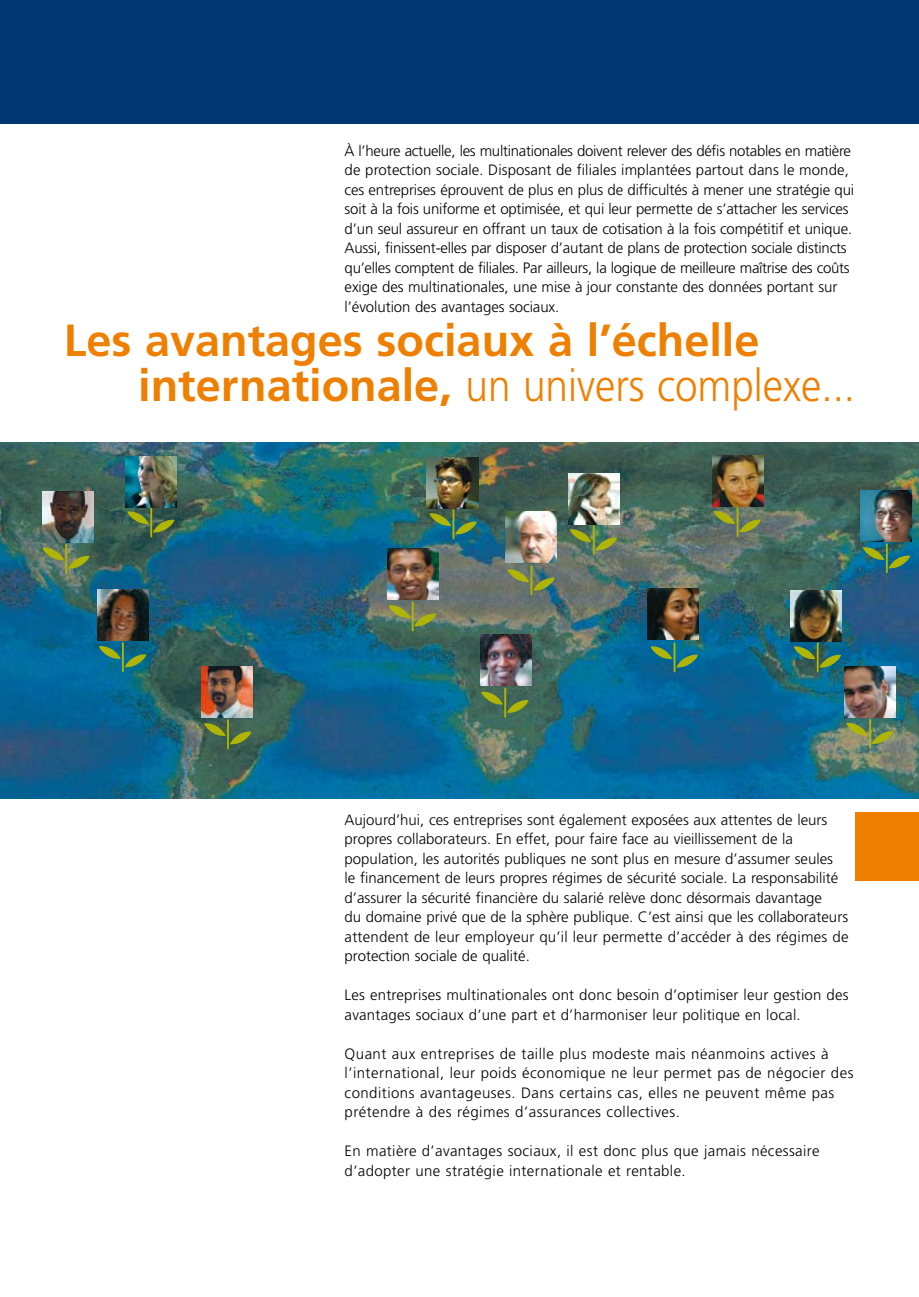
<style>
.page{position:relative;width:919px;height:1297px;background:#fff}
.page>*{position:absolute;margin:0;border:0;box-sizing:border-box;transform-origin:0 0}
.t1{font:700 45px/45px "Frutiger";color:#ee7f00}
.t2{font:300 15px/19.5px "Frutiger";color:#000}
.t3{font:300 15px/19.5px "Frutiger";letter-spacing:.03em;color:#000}
.t4{font:300 15px/19.5px "Frutiger";letter-spacing:.025em;color:#000}
.s1{font-weight:300}
</style>
<div class="page">
<div style="left:855px;top:812px;width:63px;height:68px;background:#ee7f00"></div>
<div style="left:0;top:0;width:918px;height:123px;background:#003772"></div>
<img style="left:0;top:442px;width:918px;height:356px">
<img style="left:647px;top:589px;width:51px;height:51px">
<img style="left:427px;top:457px;width:51px;height:51px">
<img style="left:202px;top:666px;width:51px;height:51px">
<img style="left:568px;top:473px;width:51px;height:52px">
<img style="left:125px;top:456px;width:51px;height:51px">
<img style="left:505px;top:512px;width:51px;height:51px">
<img style="left:42px;top:492px;width:51px;height:51px">
<img style="left:860px;top:491px;width:51px;height:51px">
<img style="left:712px;top:456px;width:51px;height:51px">
<img style="left:97px;top:590px;width:51px;height:51px">
<img style="left:480px;top:634px;width:51px;height:51px">
<img style="left:790px;top:590px;width:51px;height:51px">
<img style="left:387px;top:548px;width:51px;height:51px">
<img style="left:844px;top:667px;width:51px;height:51px">
<p class="t2" style="left:344px;top:141px;width:511px">À l’heure actuelle, les multinationales doivent relever des défis notables en matière de protection sociale. Disposant de filiales implantées partout dans le monde, ces entreprises éprouvent de plus en plus de difficultés à mener une stratégie qui soit à la fois uniforme et optimisée, et qui leur permette de s’attacher les services d’un seul assureur en offrant un taux de cotisation à la fois compétitif et unique.<br>Aussi, finissent-elles par disposer d’autant de plans de protection sociale distincts qu’elles comptent de filiales. Par ailleurs, la logique de meilleure maîtrise des coûts exige des multinationales, une mise à jour constante des données portant sur l’évolution des avantages sociaux.</p>
<h1 class="t1" style="left:138px;top:317px;width:718px;text-indent:-74px">Les avantages sociaux à l’échelle internationale, <span class="s1">un univers complexe...</span></h1>
<p class="t2" style="left:344px;top:810px;width:505px">Aujourd’hui, ces entreprises sont également exposées aux attentes de leurs propres collaborateurs. En effet, pour faire face au vieillissement de la population, les autorités publiques ne sont plus en mesure d’assumer seules<br>le financement de leurs propres régimes de sécurité sociale. La responsabilité d’assurer la sécurité financière du salarié relève donc désormais davantage<br>du domaine privé que de la sphère publique. C’est ainsi que les collaborateurs attendent de leur employeur qu’il leur permette d’accéder à des régimes de protection sociale de qualité.</p>
<p class="t2" style="left:344px;top:985px;width:505px">Les entreprises multinationales ont donc besoin d’optimiser leur gestion des avantages sociaux d’une part et d’harmoniser leur politique en local.</p>
<p class="t3" style="left:344px;top:1044px;width:510px">Quant aux entreprises de taille plus modeste mais néanmoins actives à l’international, leur poids économique ne leur permet pas de négocier des conditions avantageuses. Dans certains cas, elles ne peuvent même pas prétendre à des régimes d’assurances collectives.</p>
<p class="t4" style="left:344px;top:1141px;width:476px">En matière d’avantages sociaux, il est donc plus que jamais nécessaire d’adopter une stratégie internationale et rentable.</p>
</div>
